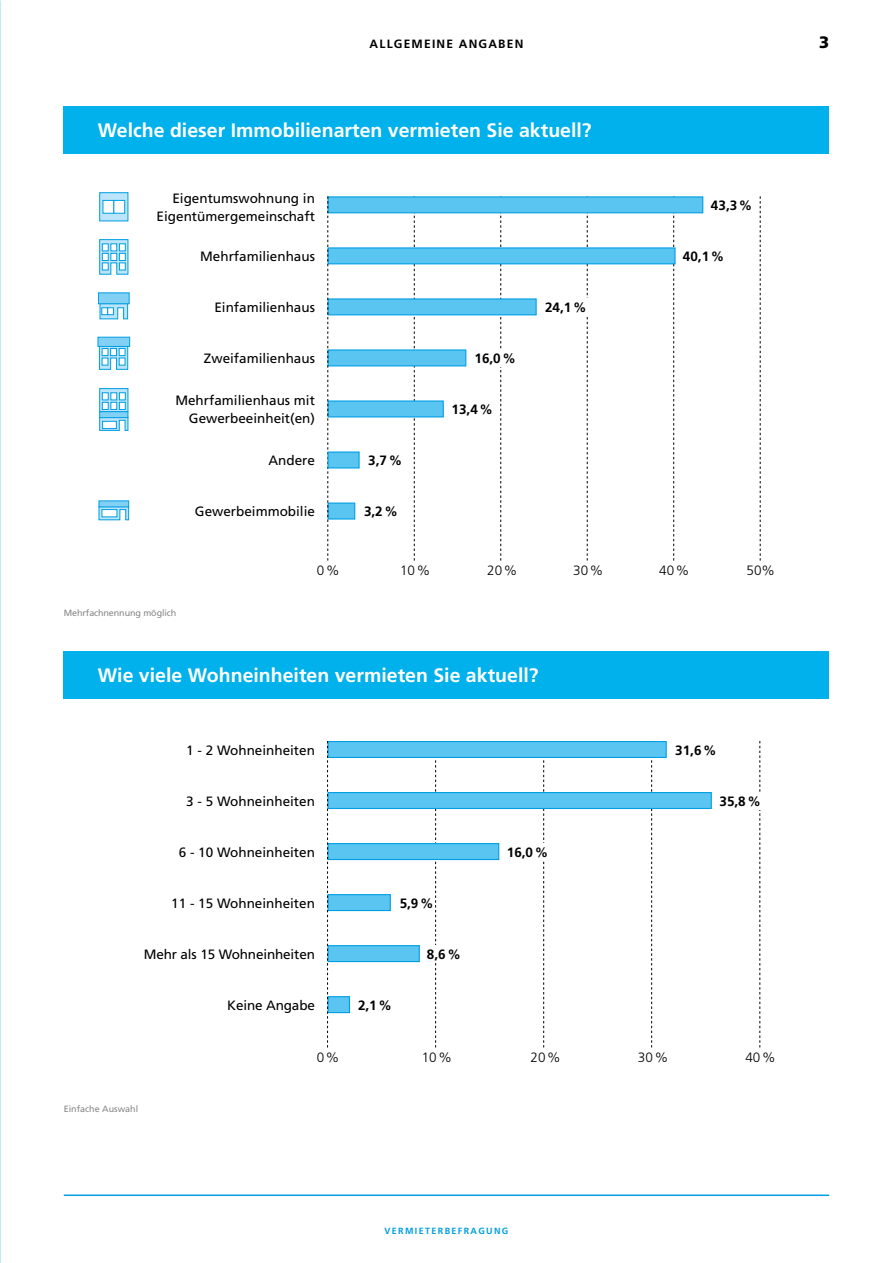
<style>
.page{position:relative;width:893px;height:1263px;background:#fff}
.page>*{position:absolute;margin:0;border:0;box-sizing:border-box;transform-origin:0 0}
.t1{font:700 19.5px "Frutiger";color:#fff}
.t2{font:900 16.5px "Frutiger";color:#000}
.t3{font:13.5px/18px "Frutiger";color:#000;text-align:right}
.t4{font:700 13.5px "Frutiger";color:#000}
.t5{font:300 13.5px "Frutiger";color:#000}
.t6{font:700 12px "Frutiger";letter-spacing:.1em;color:#000}
.t7{font:9px "Frutiger";letter-spacing:-.01em;color:#878787}
.t8{font:700 9px "Frutiger";letter-spacing:.15em;color:#009fe3}
</style>
<div class="page">
<div style="left:64px;top:106px;width:765px;height:48px;background:#00b1eb"></div>
<svg style="left:414px;top:213px;width:1px;height:348px"></svg>
<svg style="left:500px;top:213px;width:1px;height:348px"></svg>
<svg style="left:587px;top:213px;width:1px;height:348px"></svg>
<svg style="left:673px;top:213px;width:1px;height:348px"></svg>
<svg style="left:99px;top:239px;width:29px;height:36px"></svg>
<svg style="left:99px;top:388px;width:29px;height:43px"></svg>
<div style="left:100px;top:411px;width:28px;height:7px;background:#83d0f5;border:1px solid #009fe3"></div>
<div style="left:102px;top:421px;width:15px;height:8px;background:#fff;border:1px solid #009fe3"></div>
<svg style="left:99px;top:507px;width:30px;height:13px"></svg>
<svg style="left:99px;top:501px;width:30px;height:6px"></svg>
<div style="left:102px;top:509px;width:15px;height:8px;background:#fff;border:1px solid #009fe3"></div>
<svg style="left:100px;top:304px;width:28px;height:15px"></svg>
<svg style="left:102px;top:308px;width:6px;height:7px"></svg>
<svg style="left:108px;top:308px;width:6px;height:7px"></svg>
<div style="left:98px;top:293px;width:31px;height:11px;background:#83d0f5;border:1px solid #009fe3"></div>
<svg style="left:99px;top:347px;width:29px;height:23px"></svg>
<div style="left:98px;top:337px;width:32px;height:10px;background:#83d0f5;border:1px solid #009fe3"></div>
<svg style="left:100px;top:192px;width:28px;height:29px"></svg>
<div style="left:103px;top:200px;width:11px;height:13px;background:#fff;border:1px solid #009fe3"></div>
<div style="left:114px;top:200px;width:11px;height:13px;background:#fff;border:1px solid #009fe3"></div>
<svg style="left:760px;top:196px;width:1px;height:365px"></svg>
<div style="left:537px;top:298px;width:51px;height:17px;background:#fff"></div>
<div style="left:466px;top:349px;width:51px;height:17px;background:#fff"></div>
<div style="left:64px;top:651px;width:765px;height:47px;background:#00b1eb"></div>
<hr style="left:64px;top:1194px;width:765px;height:2px;background:#009fe3">
<div style="left:327px;top:298px;width:210px;height:17px;background:#5bc5f2;border:1px solid #009fe3"></div>
<div style="left:327px;top:247px;width:349px;height:17px;background:#5bc5f2;border:1px solid #009fe3"></div>
<div style="left:327px;top:502px;width:28px;height:17px;background:#5bc5f2;border:1px solid #009fe3"></div>
<div style="left:327px;top:400px;width:117px;height:17px;background:#5bc5f2;border:1px solid #009fe3"></div>
<div style="left:327px;top:349px;width:139px;height:17px;background:#5bc5f2;border:1px solid #009fe3"></div>
<div style="left:327px;top:196px;width:376px;height:17px;background:#5bc5f2;border:1px solid #009fe3"></div>
<svg style="left:327px;top:196px;width:1px;height:365px"></svg>
<svg style="left:435px;top:760px;width:1px;height:287px"></svg>
<svg style="left:543px;top:760px;width:1px;height:287px"></svg>
<svg style="left:651px;top:760px;width:1px;height:287px"></svg>
<svg style="left:759px;top:741px;width:1px;height:306px"></svg>
<div style="left:711px;top:792px;width:55px;height:17px;background:#fff"></div>
<div style="left:418px;top:945px;width:52px;height:17px;background:#fff"></div>
<div style="left:498px;top:843px;width:52px;height:17px;background:#fff"></div>
<div style="left:327px;top:894px;width:64px;height:17px;background:#5bc5f2;border:1px solid #009fe3"></div>
<div style="left:327px;top:741px;width:340px;height:17px;background:#5bc5f2;border:1px solid #009fe3"></div>
<div style="left:327px;top:945px;width:93px;height:17px;background:#5bc5f2;border:1px solid #009fe3"></div>
<div style="left:327px;top:996px;width:23px;height:17px;background:#5bc5f2;border:1px solid #009fe3"></div>
<div style="left:327px;top:843px;width:172px;height:17px;background:#5bc5f2;border:1px solid #009fe3"></div>
<div style="left:327px;top:792px;width:385px;height:17px;background:#5bc5f2;border:1px solid #009fe3"></div>
<svg style="left:327px;top:741px;width:1px;height:306px"></svg>
<div style="left:327px;top:451px;width:33px;height:17px;background:#5bc5f2;border:1px solid #009fe3"></div>
<p class="t6" style="left:370px;top:37px;width:155px">ALLGEMEINE ANGABEN</p>
<h1 class="t1" style="left:98px;top:119px;width:495px">Welche dieser Immobilienarten vermieten Sie aktuell?</h1>
<p class="t3" style="left:157px;top:189px;width:160px">Eigentumswohnung in<br>Eigentümergemeinschaft</p>
<p class="t3" style="left:200px;top:247px;width:116px">Mehrfamilienhaus</p>
<p class="t3" style="left:214px;top:298px;width:102px">Einfamilienhaus</p>
<p class="t3" style="left:204px;top:350px;width:113px">Zweifamilienhaus</p>
<p class="t3" style="left:175px;top:392px;width:141px">Mehrfamilienhaus mit<br>Gewerbeeinheit(en)</p>
<p class="t3" style="left:268px;top:451px;width:48px">Andere</p>
<p class="t4" style="left:368px;top:452px;width:35px">3,7%</p>
<p class="t3" style="left:195px;top:502px;width:122px">Gewerbeimmobilie</p>
<p class="t4" style="left:364px;top:503px;width:35px">3,2%</p>
<p class="t4" style="left:475px;top:350px;width:43px">16,0%</p>
<p class="t4" style="left:452px;top:401px;width:43px">13,4%</p>
<p class="t4" style="left:545px;top:299px;width:43px">24,1%</p>
<p class="t4" style="left:711px;top:197px;width:43px">43,3%</p>
<p class="t4" style="left:683px;top:248px;width:43px">40,1%</p>
<p class="t7" style="left:64px;top:607px;width:114px">Mehrfachnennung möglich</p>
<p class="t5" style="left:317px;top:563px;width:24px">0%</p>
<p class="t5" style="left:400px;top:563px;width:32px">10%</p>
<p class="t5" style="left:487px;top:563px;width:32px">20%</p>
<p class="t5" style="left:573px;top:563px;width:32px">30%</p>
<p class="t5" style="left:659px;top:563px;width:32px">40%</p>
<p class="t5" style="left:746px;top:563px;width:30px">50%</p>
<h1 class="t1" style="left:98px;top:664px;width:442px">Wie viele Wohneinheiten vermieten Sie aktuell?</h1>
<p class="t3" style="left:186px;top:741px;width:130px">1 - 2 Wohneinheiten</p>
<p class="t3" style="left:186px;top:792px;width:130px">3 - 5 Wohneinheiten</p>
<p class="t3" style="left:179px;top:843px;width:138px">6 - 10 Wohneinheiten</p>
<p class="t3" style="left:171px;top:894px;width:145px">11 - 15 Wohneinheiten</p>
<p class="t3" style="left:144px;top:945px;width:173px">Mehr als 15 Wohneinheiten</p>
<p class="t4" style="left:400px;top:895px;width:35px">5,9%</p>
<p class="t4" style="left:427px;top:946px;width:35px">8,6%</p>
<p class="t3" style="left:227px;top:996px;width:89px">Keine Angabe</p>
<p class="t4" style="left:358px;top:997px;width:35px">2,1%</p>
<p class="t4" style="left:507px;top:844px;width:43px">16,0%</p>
<p class="t4" style="left:675px;top:742px;width:43px">31,6%</p>
<p class="t4" style="left:719px;top:793px;width:43px">35,8%</p>
<p class="t7" style="left:64px;top:1104px;width:76px">Einfache Auswahl</p>
<p class="t5" style="left:317px;top:1050px;width:24px">0%</p>
<p class="t5" style="left:422px;top:1050px;width:32px">10%</p>
<p class="t5" style="left:530px;top:1050px;width:32px">20%</p>
<p class="t5" style="left:638px;top:1050px;width:32px">30%</p>
<p class="t5" style="left:745px;top:1050px;width:32px">40%</p>
<p class="t2" style="left:819px;top:32px;width:12px">3</p>
<p class="t8" style="left:384px;top:1226px;width:125px">VERMIETERBEFRAGUNG</p>
</div>
